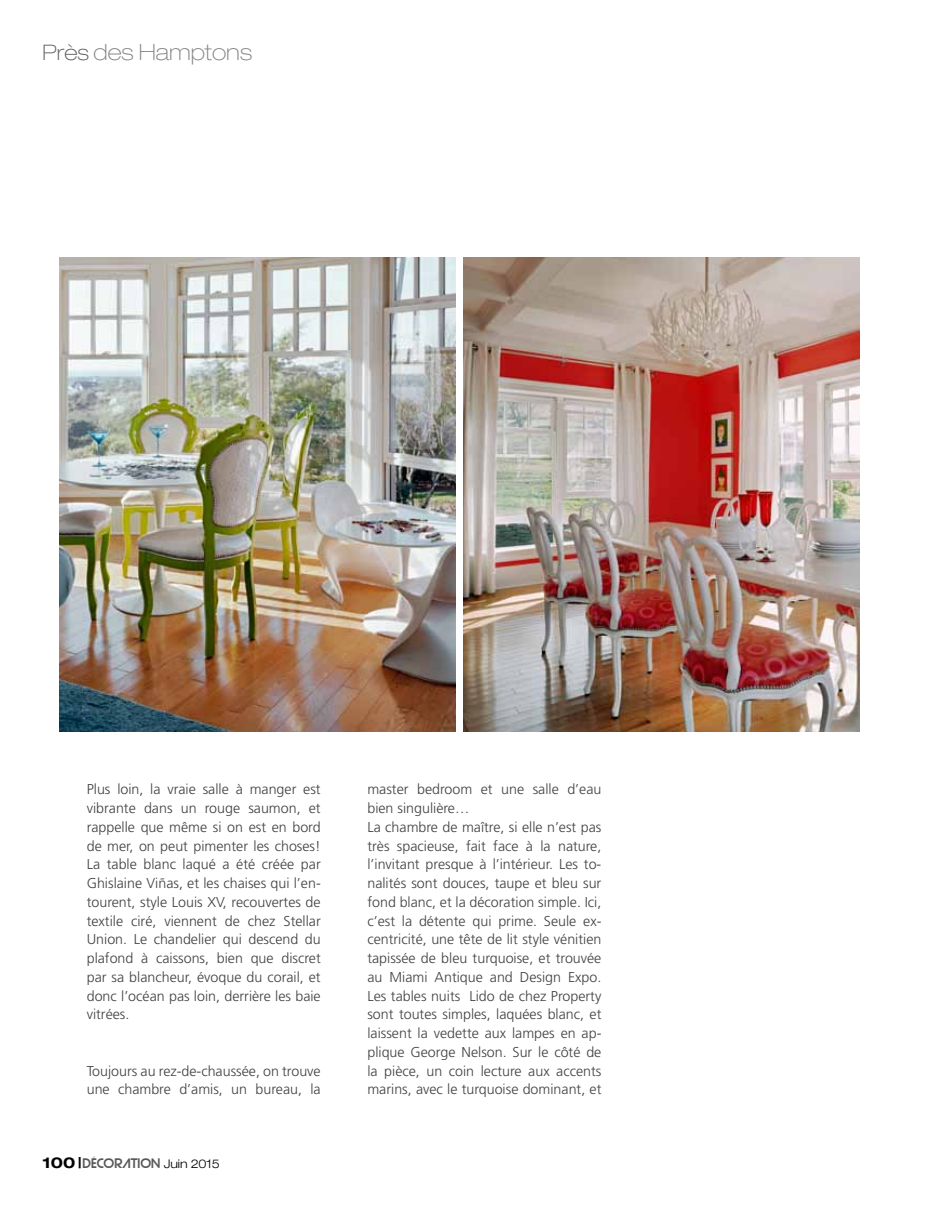
<style>
.page{position:relative;width:936px;height:1212px;background:#fff}
.page>*{position:absolute;margin:0;border:0;box-sizing:border-box;transform-origin:0 0}
.t1{font:100 expanded 22.5px "Helvetica Neue";color:#808285}
.t2{font:300 14.25px/18.8px "Frutiger";color:#414042}
.t3{font:13.5px "Strasua";color:#58595b}
.s1{font-size:21.3px;color:#58595b}
.s2{font-family:"Helvetica Neue";font-weight:700;font-stretch:expanded;font-size:15px;color:#000}
.s3{font-family:"Helvetica Neue";font-weight:300;font-stretch:expanded;font-size:12px;color:#000}
</style>
<div class="page">
<img style="left:59px;top:257px;width:396px;height:474px">
<img style="left:463px;top:257px;width:396px;height:474px">
<h1 class="t1" style="left:43px;top:39px;width:211px"><span class="s1">Près</span> des Hamptons</h1>
<p class="t2" style="left:87px;top:780px;width:235px;text-align:justify">Plus loin, la vraie salle à manger est vibrante dans un rouge saumon, et rappelle que même si on est en bord de mer, on peut pimenter les choses!<br>La table blanc laqué a été créée par Ghislaine Viñas, et les chaises qui l’en&shy;tourent, style Louis XV, recouvertes de textile ciré, viennent de chez Stellar Union. Le chandelier qui descend du plafond à caissons, bien que discret par sa blancheur, évoque du corail, et donc l’océan pas loin, derrière les baie vitrées.</p>
<p class="t2" style="left:87px;top:1061px;width:235px">Toujours au rez-de-chaussée, on trouve une chambre d’amis, un bureau, la</p>
<p class="t3" style="left:42px;top:1156px;width:179px"><span class="s2">100 |</span>DéCORATION <span class="s3">Juin 2015</span></p>
<p class="t2" style="left:367px;top:780px;width:235px">master bedroom et une salle d’eau bien singulière…<br>La chambre de maître, si elle n’est pas très spacieuse, fait face à la nature, l’invitant presque à l’intérieur. Les to&shy;nalités sont douces, taupe et bleu sur fond blanc, et la décoration simple. Ici, c’est la détente qui prime. Seule ex&shy;centricité, une tête de lit style vénitien tapissée de bleu turquoise, et trouvée au Miami Antique and Design Expo.<br>Les tables nuits Lido de chez Property sont toutes simples, laquées blanc, et laissent la vedette aux lampes en ap&shy;plique George Nelson. Sur le côté de la pièce, un coin lecture aux accents marins, avec le turquoise dominant, et</p>
</div>
